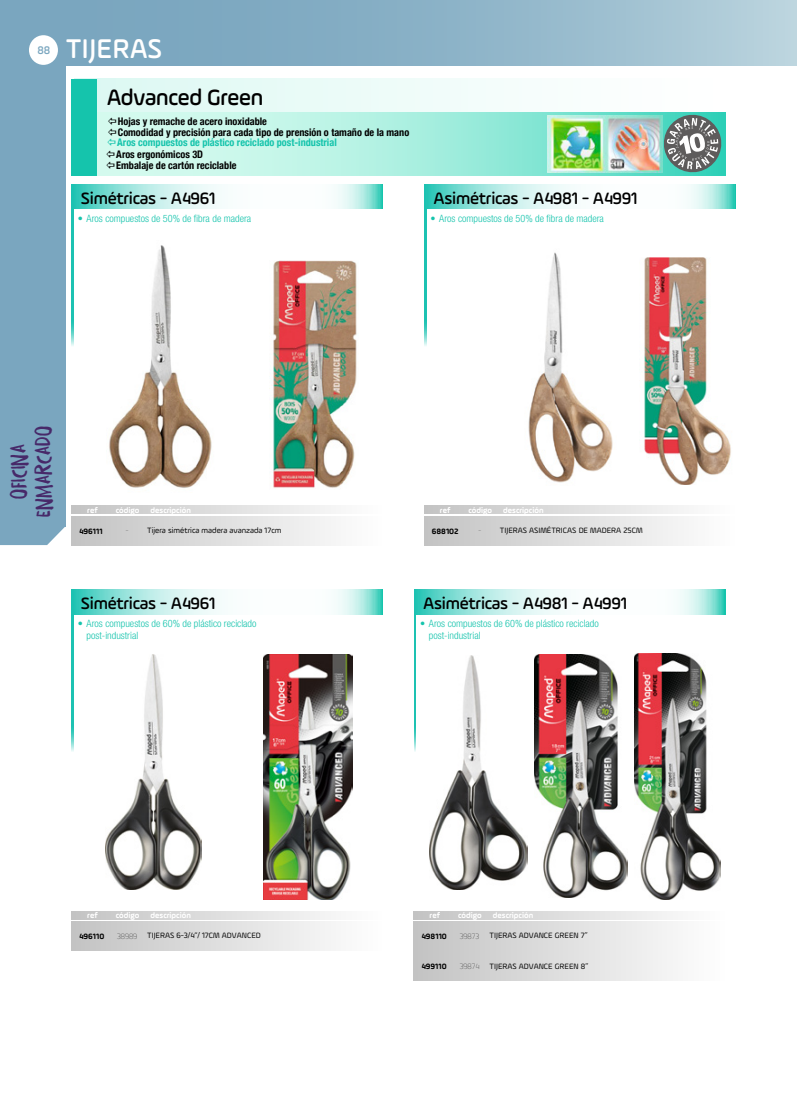
<style>
.page{position:relative;width:797px;height:1105px;background:#fff}
.page>*{position:absolute;margin:0;border:0;box-sizing:border-box;transform-origin:0 0}
.t1{font:500 28.75px "Ample Soft Pro";color:#fff}
.t2{font:500 23.5px "Ample Soft Pro";letter-spacing:-.015em;color:#000}
.t3{font:20.5px/24.5px "Daft Brush";letter-spacing:.025em;color:#472969;text-align:center}
.t4{font:500 17.5px "Ample Soft Pro";letter-spacing:-.015em;color:#000}
.t5{font:500 11.75px "Ample Soft Pro";color:#7aa6bf}
.t6{font:700 condensed 10.5px/10.9px "Helvetica Neue";color:#000}
.t7{font:700 condensed 10.5px "Helvetica Neue";color:#15c4ac}
.t8{font:300 condensed 10.12px/12.1px "Helvetica Neue LT Std";color:#16c4ad}
.t9{font:8.25px "Ample Soft Pro";color:#000}
.t10{font:700 8.25px "Ample Soft Pro";color:#fff}
.t11{font:700 8.25px "Ample Soft Pro";color:#000}
.s1{font-weight:100}
</style>
<div class="page">
<div style="left:0;top:0;width:797px;height:65px;background:linear-gradient(to right,#699ab7,#b1cdd9)"></div>
<div style="left:0;top:0;width:65px;height:526px;background:#7aa6bf"></div>
<svg style="left:0;top:526px;width:65px;height:19px"></svg>
<div style="left:29px;top:35px;width:29px;height:30px;background:#fff;border-radius:50%"></div>
<svg style="left:97px;top:112px;width:628px;height:63px;background:#b4f1e3"></svg>
<div style="left:75px;top:78px;width:650px;height:34px;background:linear-gradient(to right,#dcf8f2,#fff)"></div>
<div style="left:71px;top:79px;width:26px;height:96px;background:#15c4ac"></div>
<svg style="left:661px;top:112px;width:63px;height:63px;background:#6fa199"></svg>
<img style="left:547px;top:116px;width:115px;height:56px">
<svg style="left:72px;top:590px;width:311px;height:24px"></svg>
<svg style="left:72px;top:614px;width:1px;height:138px"></svg>
<svg style="left:71px;top:911px;width:260px;height:8px;background:#dbdbdb"></svg>
<div style="left:71px;top:922px;width:312px;height:29px;background:linear-gradient(to right,#c3c3c3,#fefefe)"></div>
<img style="left:263px;top:655px;width:89px;height:244px">
<img style="left:106px;top:654px;width:95px;height:236px">
<svg style="left:414px;top:590px;width:311px;height:24px"></svg>
<svg style="left:414px;top:614px;width:2px;height:138px"></svg>
<svg style="left:414px;top:911px;width:259px;height:8px;background:#dbdbdb"></svg>
<div style="left:414px;top:922px;width:311px;height:29px;background:linear-gradient(to right,#c3c3c3,#fefefe)"></div>
<div style="left:414px;top:952px;width:311px;height:29px;background:linear-gradient(to right,#c3c3c3,#fefefe)"></div>
<img style="left:534px;top:654px;width:93px;height:244px">
<img style="left:634px;top:653px;width:86px;height:246px">
<img style="left:429px;top:655px;width:98px;height:234px">
<svg style="left:72px;top:184px;width:311px;height:25px"></svg>
<svg style="left:72px;top:209px;width:1px;height:137px"></svg>
<svg style="left:71px;top:506px;width:260px;height:8px;background:#dbdbdb"></svg>
<div style="left:71px;top:516px;width:312px;height:29px;background:linear-gradient(to right,#c3c3c3,#fefefe)"></div>
<img style="left:269px;top:260px;width:88px;height:228px">
<img style="left:109px;top:245px;width:103px;height:243px">
<svg style="left:424px;top:184px;width:311px;height:25px"></svg>
<svg style="left:424px;top:209px;width:2px;height:137px"></svg>
<svg style="left:424px;top:506px;width:260px;height:8px;background:#dbdbdb"></svg>
<div style="left:424px;top:516px;width:311px;height:29px;background:linear-gradient(to right,#c3c3c3,#fefefe)"></div>
<img style="left:644px;top:257px;width:87px;height:227px">
<img style="left:528px;top:252px;width:85px;height:231px">
<svg style="left:107px;top:118px;width:9px;height:50px"></svg>
<p class="t5" style="left:37px;top:43px;width:14px">88</p>
<h1 class="t1" style="left:66px;top:29px;width:98px">TIJERAS</h1>
<h2 class="t2" style="left:107px;top:81px;width:158px">Advanced Green</h2>
<p class="t6" style="left:118px;top:116px;width:293px">Hojas y remache de acero inoxidable<br>Comodidad y precisión para cada tipo de prensión o tamaño de la mano</p>
<p class="t6" style="left:116px;top:149px;width:122px">Aros ergonómicos 3D<br>Embalaje de cartón reciclable</p>
<p class="t7" style="left:117px;top:136px;width:221px">Aros compuestos de plástico reciclado post-industrial</p>
<h3 class="t4" style="left:81px;top:186px;width:136px">Simétricas - A4961</h3>
<p class="t8" style="left:78px;top:212px;width:175px">• Aros compuestos de 50% de fibra de madera</p>
<h3 class="t4" style="left:433px;top:186px;width:206px">Asimétricas - A4981 - A4991</h3>
<p class="t8" style="left:430px;top:212px;width:175px">• Aros compuestos de 50% de fibra de madera</p>
<h3 class="t3" style="left:6px;top:517px;width:92px;rotate:-90deg">OFICINA<br>ENMARCADO</h3>
<p class="t10" style="left:87px;top:505px;width:12px">ref</p>
<p class="t10" style="left:116px;top:504px;width:25px">código</p>
<p class="t10" style="left:150px;top:504px;width:42px">descripción</p>
<p class="t11" style="left:79px;top:525px;width:25px">496111</p>
<p class="t9" style="left:126px;top:525px;width:157px"><span class="s1">-</span> Tijera simétrica madera avanzada 17cm</p>
<h3 class="t4" style="left:81px;top:592px;width:136px">Simétricas - A4961</h3>
<p class="t8" style="left:87px;top:617px;width:171px;text-indent:-9px">• Aros compuestos de 60% de plástico reciclado post-industrial</p>
<p class="t10" style="left:440px;top:505px;width:12px">ref</p>
<p class="t10" style="left:468px;top:504px;width:25px">código</p>
<p class="t10" style="left:503px;top:504px;width:42px">descripción</p>
<p class="t11" style="left:432px;top:525px;width:28px">688102</p>
<p class="t9" style="left:478px;top:525px;width:165px"><span class="s1">-</span> TIJERAS ASIMÉTRICAS DE MADERA 25CM</p>
<h3 class="t4" style="left:423px;top:592px;width:206px">Asimétricas - A4981 - A4991</h3>
<p class="t8" style="left:429px;top:617px;width:171px;text-indent:-9px">• Aros compuestos de 60% de plástico reciclado post-industrial</p>
<p class="t10" style="left:87px;top:910px;width:12px">ref</p>
<p class="t10" style="left:116px;top:910px;width:25px">código</p>
<p class="t10" style="left:150px;top:910px;width:42px">descripción</p>
<p class="t11" style="left:79px;top:930px;width:27px">496110</p>
<p class="t9" style="left:117px;top:930px;width:145px"><span class="s1">38989</span> TIJERAS 6-3/4“/ 17CM ADVANCED</p>
<p class="t10" style="left:429px;top:910px;width:12px">ref</p>
<p class="t10" style="left:458px;top:910px;width:25px">código</p>
<p class="t10" style="left:493px;top:910px;width:42px">descripción</p>
<p class="t11" style="left:421px;top:930px;width:27px">498110</p>
<p class="t9" style="left:460px;top:930px;width:129px"><span class="s1">39873</span> TIJERAS ADVANCE GREEN 7”</p>
<p class="t11" style="left:421px;top:961px;width:27px">499110</p>
<p class="t9" style="left:460px;top:960px;width:130px"><span class="s1">39874</span> TIJERAS ADVANCE GREEN 8”</p>
</div>
